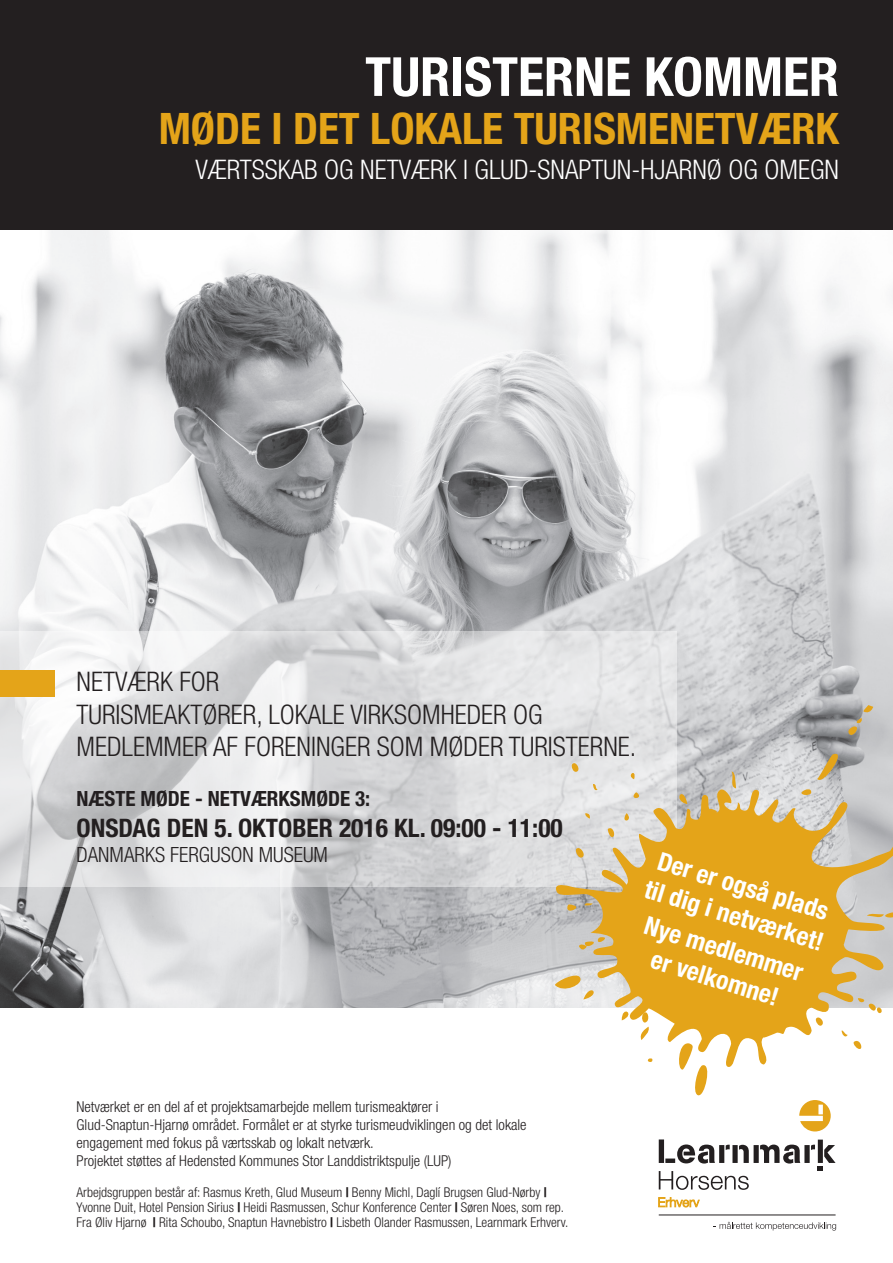
<style>
.page{position:relative;width:893px;height:1263px;background:#fff}
.page>*{position:absolute;margin:0;border:0;box-sizing:border-box;transform-origin:0 0}
.t1{font:700 condensed 54px "Helvetica Neue LT";color:#fff}
.t2{font:700 condensed 43.5px "Helvetica Neue LT";color:#e4a419}
.t3{font:300 condensed 27px "Helvetica Neue LT";color:#231f20}
.t4{font:300 condensed 27px "Helvetica Neue LT";color:#fff}
.t5{font:700 condensed 25.5px/30.6px "Helvetica Neue LT";color:#fff}
.t6{font:700 condensed 25.5px "Helvetica Neue LT";color:#231f20}
.t7{font:700 condensed 21px "Helvetica Neue LT";color:#231f20}
.t8{font:300 condensed 21px "Helvetica Neue LT";color:#231f20}
.t9{font:300 condensed 15px "Helvetica Neue LT";color:#231f20}
.t10{font:300 condensed 13.5px/15px "Helvetica Neue LT";color:#231f20}
.s1{font-weight:700}
</style>
<div class="page">
<img style="left:0;top:230px;width:893px;height:778px">
<div style="left:0;top:0;width:893px;height:230px;background:#231f20"></div>
<svg style="left:0;top:631px;width:676px;height:256px;background:#ddddde"></svg>
<div style="left:0;top:670px;width:54px;height:26px;background:#e4a419"></div>
<svg style="left:659px;top:1139px;width:177px;height:51px"></svg>
<svg style="left:799px;top:1100px;width:32px;height:31px"></svg>
<hr style="left:659px;top:1215px;width:177px;height:1px;background:#231f20">
<svg style="left:658px;top:1197px;width:41px;height:10px"></svg>
<svg style="left:714px;top:1222px;width:122px;height:9px"></svg>
<svg style="left:793px;top:698px;width:85px;height:52px;background:#a6a5a5"></svg>
<svg style="left:523px;top:750px;width:370px;height:317px;background:#dfc387"></svg>
<svg style="left:625px;top:765px;width:12px;height:14px"></svg>
<svg style="left:569px;top:759px;width:14px;height:15px"></svg>
<svg style="left:671px;top:782px;width:20px;height:22px"></svg>
<svg style="left:592px;top:783px;width:7px;height:10px"></svg>
<svg style="left:627px;top:791px;width:20px;height:13px"></svg>
<svg style="left:584px;top:812px;width:7px;height:7px"></svg>
<svg style="left:605px;top:812px;width:31px;height:28px"></svg>
<svg style="left:573px;top:844px;width:15px;height:17px"></svg>
<svg style="left:867px;top:908px;width:26px;height:14px"></svg>
<svg style="left:565px;top:902px;width:28px;height:15px"></svg>
<svg style="left:578px;top:936px;width:30px;height:16px"></svg>
<svg style="left:856px;top:987px;width:37px;height:28px"></svg>
<svg style="left:814px;top:1014px;width:13px;height:14px"></svg>
<svg style="left:554px;top:968px;width:51px;height:35px;background:#e5dbc3"></svg>
<svg style="left:840px;top:1030px;width:24px;height:21px"></svg>
<svg style="left:619px;top:1004px;width:35px;height:37px"></svg>
<svg style="left:672px;top:1041px;width:40px;height:55px"></svg>
<svg style="left:644px;top:1057px;width:11px;height:7px"></svg>
<svg style="left:728px;top:770px;width:11px;height:18px"></svg>
<p class="t1" style="left:365px;top:44px;width:475px">TURISTERNE KOMMER</p>
<p class="t2" style="left:159px;top:102px;width:682px">MØDE I DET LOKALE TURISMENETVÆRK</p>
<p class="t4" style="left:195px;top:154px;width:645px">VÆRTSSKAB OG NETVÆRK I GLUD-SNAPTUN-HJARNØ OG OMEGN</p>
<p class="t3" style="left:77px;top:666px;width:144px">NETVÆRK FOR</p>
<p class="t3" style="left:77px;top:699px;width:468px">TURISMEAKTØRER, LOKALE VIRKSOMHEDER OG</p>
<p class="t3" style="left:77px;top:731px;width:561px">MEDLEMMER AF FORENINGER SOM MØDER TURISTERNE.</p>
<p class="t7" style="left:77px;top:786px;width:295px">NÆSTE MØDE - NETVÆRKSMØDE 3:</p>
<p class="t6" style="left:77px;top:812px;width:488px">ONSDAG DEN 5. OKTOBER 2016 KL. 09:00 - 11:00</p>
<p class="t8" style="left:77px;top:843px;width:253px">DANMARKS FERGUSON MUSEUM</p>
<p class="t5" style="left:659px;top:844px;width:187px;rotate:17deg">Der er også plads til dig i netværket!</p>
<p class="t5" style="left:650px;top:910px;width:166px;rotate:17deg">Nye medlemmer</p>
<p class="t5" style="left:656px;top:944px;width:134px;rotate:17deg">er velkomne!</p>
<p class="t9" style="left:77px;top:1098px;width:364px">Netværket er en del af et projektsamarbejde mellem turismeaktører i</p>
<p class="t9" style="left:77px;top:1116px;width:452px">Glud-Snaptun-Hjarnø området. Formålet er at styrke turismeudviklingen og det lokale</p>
<p class="t9" style="left:77px;top:1134px;width:299px">engagement med fokus på værtsskab og lokalt netværk.</p>
<p class="t9" style="left:77px;top:1152px;width:377px">Projektet støttes af Hedensted Kommunes Stor Landdistriktspulje (LUP)</p>
<p class="t10" style="left:77px;top:1185px;width:493px">Arbejdsgruppen består af: Rasmus Kreth, Glud Museum <span class="s1">|</span> Benny Michl, Daglí Brugsen Glud-Nørby <span class="s1">|<br></span>Yvonne Duit, Hotel Pension Sirius <span class="s1">|</span> Heidi Rasmussen, Schur Konference Center <span class="s1">|</span> Søren Noes, som rep.<br>Fra Øliv Hjarnø <span class="s1">|</span> Rita Schoubo, Snaptun Havnebistro <span class="s1">|</span> Lisbeth Olander Rasmussen, Learnmark Erhverv.</p>
</div>
